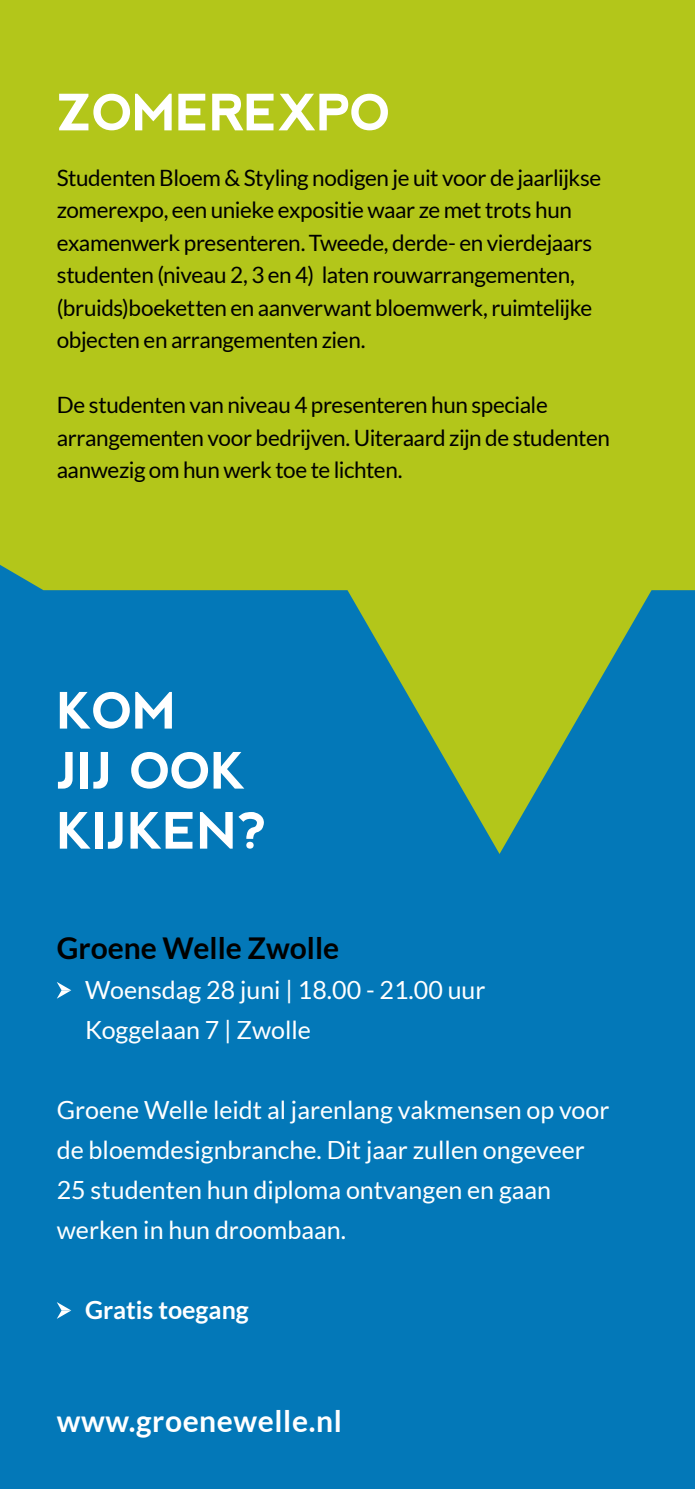
<style>
.page{position:relative;width:695px;height:1489px;background:#fff}
.page>*{position:absolute;margin:0;border:0;box-sizing:border-box;transform-origin:0 0}
.t1{font:700 50px/60px "nevis";color:#fff}
.t2{font:700 30px "Lato";letter-spacing:.02em;color:#fff}
.t3{font:700 30px "Lato";color:#000}
.t4{font:25px/40px "Lato";color:#fff}
.t5{font:700 25px "Lato";color:#fff}
.t6{font:22.5px/32.5px "Lato";letter-spacing:-.02em;color:#000}
</style>
<div class="page">
<div style="left:0;top:497px;width:694px;height:991px;background:#0378b8"></div>
<svg style="left:0;top:457px;width:694px;height:397px"></svg>
<svg style="left:57px;top:982px;width:14px;height:16px"></svg>
<svg style="left:57px;top:1302px;width:14px;height:16px"></svg>
<div style="left:0;top:0;width:694px;height:457px;background:#b3c61a"></div>
<h1 class="t1" style="left:57px;top:82px;width:335px">ZOMEREXPO</h1>
<p class="t6" style="left:57px;top:161px;width:546px">Studenten Bloem &amp; Styling nodigen je uit voor de jaarlijkse zomerexpo, een unieke expositie waar ze met trots hun examenwerk presenteren. Tweede, derde- en vierdejaars studenten (niveau 2, 3 en 4) laten rouwarrangementen, (bruids)boeketten en aanverwant bloemwerk, ruimtelijke objecten en arrangementen zien.</p>
<p class="t6" style="left:57px;top:389px;width:554px">De studenten van niveau 4 presenteren hun speciale arrangementen voor bedrijven. Uiteraard zijn de studenten aanwezig om hun werk toe te lichten.</p>
<h1 class="t1" style="left:57px;top:680px;width:212px">KOM<br>JIJ OOK<br>KIJKEN?</h1>
<h2 class="t3" style="left:57px;top:930px;width:284px">Groene Welle Zwolle</h2>
<p class="t4" style="left:85px;top:969px;width:402px">Woensdag 28 juni | 18.00 - 21.00 uur<br>Koggelaan 7 | Zwolle</p>
<p class="t4" style="left:57px;top:1089px;width:554px">Groene Welle leidt al jarenlang vakmensen op voor de bloemdesignbranche. Dit jaar zullen ongeveer 25 studenten hun diploma ontvangen en gaan werken in hun droombaan.</p>
<p class="t5" style="left:85px;top:1295px;width:165px">Gratis toegang</p>
<h2 class="t2" style="left:57px;top:1403px;width:286px">www.groenewelle.nl</h2>
</div>
